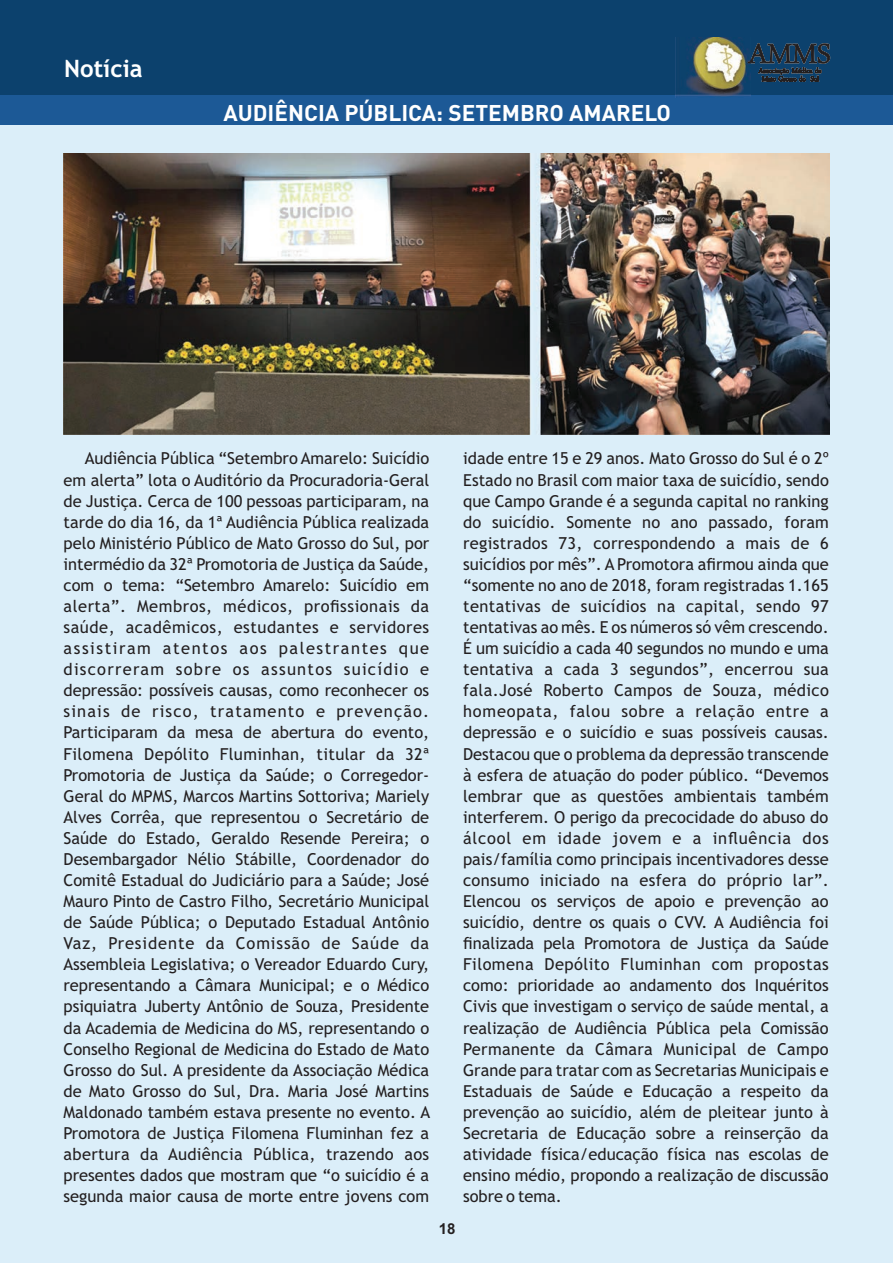
<style>
.page{position:relative;width:893px;height:1263px;background:#dbeef9}
.page>*{position:absolute;margin:0;border:0;box-sizing:border-box;transform-origin:0 0}
.t1{font:700 24px "Trebuchet MS";color:#fff}
.t2{font:700 22.5px "DIN Pro";color:#fff}
.t3{font:16.5px/21.1px "Trebuchet MS";color:#231f20;text-align:justify}
.t4{font:700 15px "Arial";color:#231f20}
</style>
<div class="page">
<div style="left:0;top:95px;width:893px;height:30px;background:#1c5996"></div>
<div style="left:0;top:0;width:893px;height:95px;background:#0c416d"></div>
<img style="left:675px;top:37px;width:73px;height:61px">
<svg style="left:748px;top:43px;width:82px;height:53px"></svg>
<img style="left:64px;top:153px;width:765px;height:281px">
<h1 class="t1" style="left:64px;top:59px;width:80px">Notícia</h1>
<h2 class="t2" style="left:223px;top:104px;width:449px">AUDIÊNCIA PÚBLICA: SETEMBRO AMARELO</h2>
<p class="t3" style="left:64px;top:449px;width:368px;text-indent:21px">Audiência Pública “Setembro Amarelo: Suicídio em alerta” lota o Auditório da Procuradoria-Geral de Justiça. Cerca de 100 pessoas participaram, na tarde do dia 16, da 1ª Audiência Pública realizada pelo Ministério Público de Mato Grosso do Sul, por intermédio da 32ª Promotoria de Justiça da Saúde, com o tema: “Setembro Amarelo: Suicídio em alerta”. Membros, médicos, profissionais da saúde, acadêmicos, estudantes e servidores assistiram atentos aos palestrantes que discorreram sobre os assuntos suicídio e depressão: possíveis causas, como reconhecer os sinais de risco, tratamento e prevenção.<br>Participaram da mesa de abertura do evento, Filomena Depólito Fluminhan, titular da 32ª Promotoria de Justiça da Saúde; o Corregedor-Geral do MPMS, Marcos Martins Sottoriva; Mariely Alves Corrêa, que representou o Secretário de Saúde do Estado, Geraldo Resende Pereira; o Desembargador Nélio Stábille, Coordenador do Comitê Estadual do Judiciário para a Saúde; José Mauro Pinto de Castro Filho, Secretário Municipal de Saúde Pública; o Deputado Estadual Antônio Vaz, Presidente da Comissão de Saúde da Assembleia Legislativa; o Vereador Eduardo Cury, representando a Câmara Municipal; e o Médico psiquiatra Juberty Antônio de Souza, Presidente da Academia de Medicina do MS, representando o Conselho Regional de Medicina do Estado de Mato Grosso do Sul. A presidente da Associação Médica de Mato Grosso do Sul, Dra. Maria José Martins Maldonado também estava presente no evento. A Promotora de Justiça Filomena Fluminhan fez a abertura da Audiência Pública, trazendo aos presentes dados que mostram que “o suicídio é a segunda maior causa de morte entre jovens com</p>
<p class="t3" style="left:463px;top:449px;width:367px">idade entre 15 e 29 anos. Mato Grosso do Sul é o 2º Estado no Brasil com maior taxa de suicídio, sendo que Campo Grande é a segunda capital no ranking do suicídio. Somente no ano passado, foram registrados 73, correspondendo a mais de 6 suicídios por mês”. A Promotora afirmou ainda que “somente no ano de 2018, foram registradas 1.165 tentativas de suicídios na capital, sendo 97 tentativas ao mês. E os números só vêm crescendo.<br>É um suicídio a cada 40 segundos no mundo e uma tentativa a cada 3 segundos”, encerrou sua fala.José Roberto Campos de Souza, médico homeopata, falou sobre a relação entre a depressão e o suicídio e suas possíveis causas.<br>Destacou que o problema da depressão transcende à esfera de atuação do poder público. “Devemos lembrar que as questões ambientais também interferem. O perigo da precocidade do abuso do álcool em idade jovem e a influência dos pais/família como principais incentivadores desse consumo iniciado na esfera do próprio lar”.<br>Elencou os serviços de apoio e prevenção ao suicídio, dentre os quais o CVV. A Audiência foi finalizada pela Promotora de Justiça da Saúde Filomena Depólito Fluminhan com propostas como: prioridade ao andamento dos Inquéritos Civis que investigam o serviço de saúde mental, a realização de Audiência Pública pela Comissão Permanente da Câmara Municipal de Campo Grande para tratar com as Secretarias Municipais e Estaduais de Saúde e Educação a respeito da prevenção ao suicídio, além de pleitear junto à Secretaria de Educação sobre a reinserção da atividade física/educação física nas escolas de ensino médio, propondo a realização de discussão sobre o tema.</p>
<p class="t4" style="left:439px;top:1223px;width:18px">18</p>
</div>
